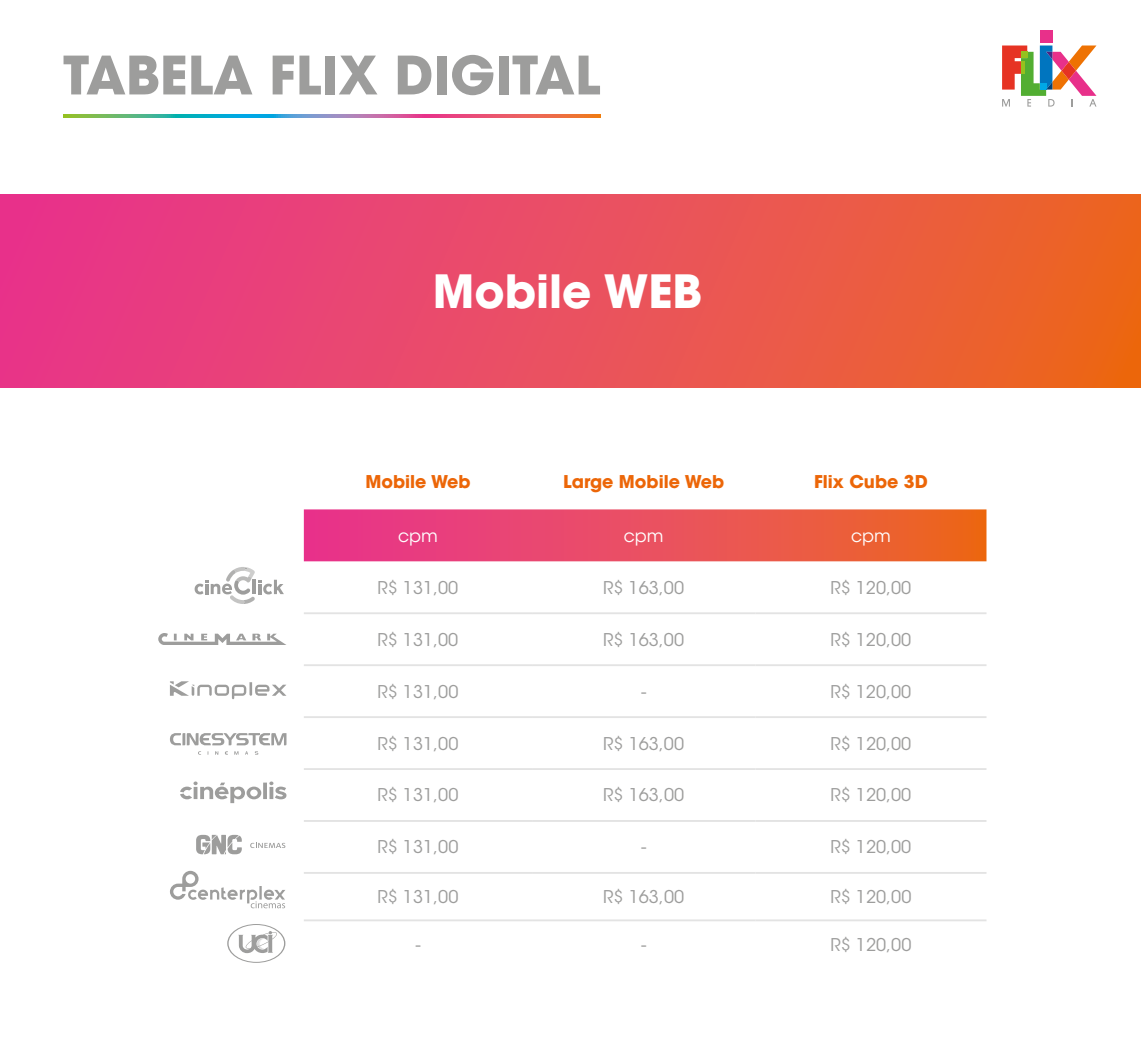
<style>
.page{position:relative;width:1141px;height:1042px;background:#fff}
.page>*{position:absolute;margin:0;border:0;box-sizing:border-box;transform-origin:0 0}
.t1{font:700 52.5px "ITC Avant Garde Std";color:#9d9d9c}
.t2{font:700 45.5px "ITC Avant Garde Std";color:#fff}
.t3{font:17.5px "ITC Avant Garde Std";color:#9d9d9c}
.t4{font:700 17.5px "ITC Avant Garde Std";color:#ec6608}
.t5{font:17.5px "ITC Avant Garde Std";color:#fff}
</style>
<div class="page">
<div style="left:0;top:194px;width:1141px;height:193px;background:linear-gradient(to right,#e83594,#ec6923)"></div>
<svg style="left:304px;top:509px;width:682px;height:52px;background:#ea4f5c"></svg>
<hr style="left:304px;top:820px;width:228px;height:2px;background:#e3e3e3">
<hr style="left:532px;top:820px;width:223px;height:2px;background:#e3e3e3">
<hr style="left:755px;top:820px;width:231px;height:2px;background:#e3e3e3">
<hr style="left:304px;top:872px;width:228px;height:2px;background:#e3e3e3">
<hr style="left:532px;top:872px;width:223px;height:2px;background:#e3e3e3">
<hr style="left:755px;top:872px;width:231px;height:2px;background:#e3e3e3">
<hr style="left:304px;top:919px;width:228px;height:2px;background:#e3e3e3">
<hr style="left:532px;top:919px;width:223px;height:2px;background:#e3e3e3">
<hr style="left:755px;top:919px;width:231px;height:2px;background:#e3e3e3">
<hr style="left:304px;top:768px;width:228px;height:2px;background:#e3e3e3">
<hr style="left:532px;top:768px;width:223px;height:2px;background:#e3e3e3">
<hr style="left:755px;top:768px;width:231px;height:2px;background:#e3e3e3">
<hr style="left:304px;top:716px;width:228px;height:2px;background:#e3e3e3">
<hr style="left:532px;top:716px;width:223px;height:2px;background:#e3e3e3">
<hr style="left:755px;top:716px;width:231px;height:2px;background:#e3e3e3">
<hr style="left:304px;top:664px;width:228px;height:2px;background:#e3e3e3">
<hr style="left:532px;top:664px;width:223px;height:2px;background:#e3e3e3">
<hr style="left:755px;top:664px;width:231px;height:2px;background:#e3e3e3">
<hr style="left:304px;top:612px;width:228px;height:2px;background:#e3e3e3">
<hr style="left:532px;top:612px;width:223px;height:2px;background:#e3e3e3">
<hr style="left:755px;top:612px;width:231px;height:2px;background:#e3e3e3">
<svg style="left:63px;top:114px;width:537px;height:4px;background:#8e8790"></svg>
<div style="left:1040px;top:30px;width:12px;height:12px;background:#e8308a"></div>
<svg style="left:1002px;top:45px;width:94px;height:62px"></svg>
<hr style="left:1140px;top:778px;width:1px;height:85px;background:#1c1c1c">
<svg style="left:158px;top:633px;width:128px;height:12px"></svg>
<svg style="left:170px;top:681px;width:116px;height:18px"></svg>
<svg style="left:170px;top:733px;width:116px;height:22px"></svg>
<svg style="left:250px;top:843px;width:35px;height:5px"></svg>
<svg style="left:196px;top:835px;width:46px;height:19px"></svg>
<svg style="left:170px;top:871px;width:115px;height:37px"></svg>
<svg style="left:180px;top:781px;width:106px;height:22px"></svg>
<svg style="left:227px;top:924px;width:58px;height:39px"></svg>
<svg style="left:195px;top:567px;width:89px;height:37px"></svg>
<h1 class="t1" style="left:63px;top:41px;width:539px">TABELA FLIX DIGITAL</h1>
<h2 class="t2" style="left:433px;top:261px;width:271px">Mobile WEB</h2>
<p class="t4" style="left:365px;top:470px;width:107px">Mobile Web</p>
<p class="t4" style="left:563px;top:470px;width:162px">Large Mobile Web</p>
<p class="t4" style="left:814px;top:470px;width:115px">Flix Cube 3D</p>
<p class="t5" style="left:398px;top:525px;width:41px">cpm</p>
<p class="t5" style="left:624px;top:525px;width:41px">cpm</p>
<p class="t5" style="left:851px;top:525px;width:41px">cpm</p>
<p class="t3" style="left:378px;top:577px;width:82px">R$ 131,00</p>
<p class="t3" style="left:603px;top:577px;width:82px">R$ 163,00</p>
<p class="t3" style="left:830px;top:577px;width:82px">R$ 120,00</p>
<p class="t3" style="left:378px;top:629px;width:82px">R$ 131,00</p>
<p class="t3" style="left:603px;top:629px;width:82px">R$ 163,00</p>
<p class="t3" style="left:830px;top:629px;width:82px">R$ 120,00</p>
<p class="t3" style="left:378px;top:681px;width:82px">R$ 131,00</p>
<p class="t3" style="left:641px;top:681px;width:6px">-</p>
<p class="t3" style="left:830px;top:681px;width:82px">R$ 120,00</p>
<p class="t3" style="left:378px;top:732px;width:82px">R$ 131,00</p>
<p class="t3" style="left:603px;top:732px;width:82px">R$ 163,00</p>
<p class="t3" style="left:830px;top:732px;width:82px">R$ 120,00</p>
<p class="t3" style="left:378px;top:784px;width:82px">R$ 131,00</p>
<p class="t3" style="left:603px;top:784px;width:82px">R$ 163,00</p>
<p class="t3" style="left:831px;top:784px;width:82px">R$ 120,00</p>
<p class="t3" style="left:378px;top:836px;width:82px">R$ 131,00</p>
<p class="t3" style="left:641px;top:836px;width:6px">-</p>
<p class="t3" style="left:831px;top:836px;width:82px">R$ 120,00</p>
<p class="t3" style="left:378px;top:886px;width:82px">R$ 131,00</p>
<p class="t3" style="left:603px;top:886px;width:82px">R$ 163,00</p>
<p class="t3" style="left:831px;top:886px;width:82px">R$ 120,00</p>
<p class="t3" style="left:416px;top:933px;width:6px">-</p>
<p class="t3" style="left:641px;top:933px;width:6px">-</p>
<p class="t3" style="left:831px;top:933px;width:82px">R$ 120,00</p>
</div>
